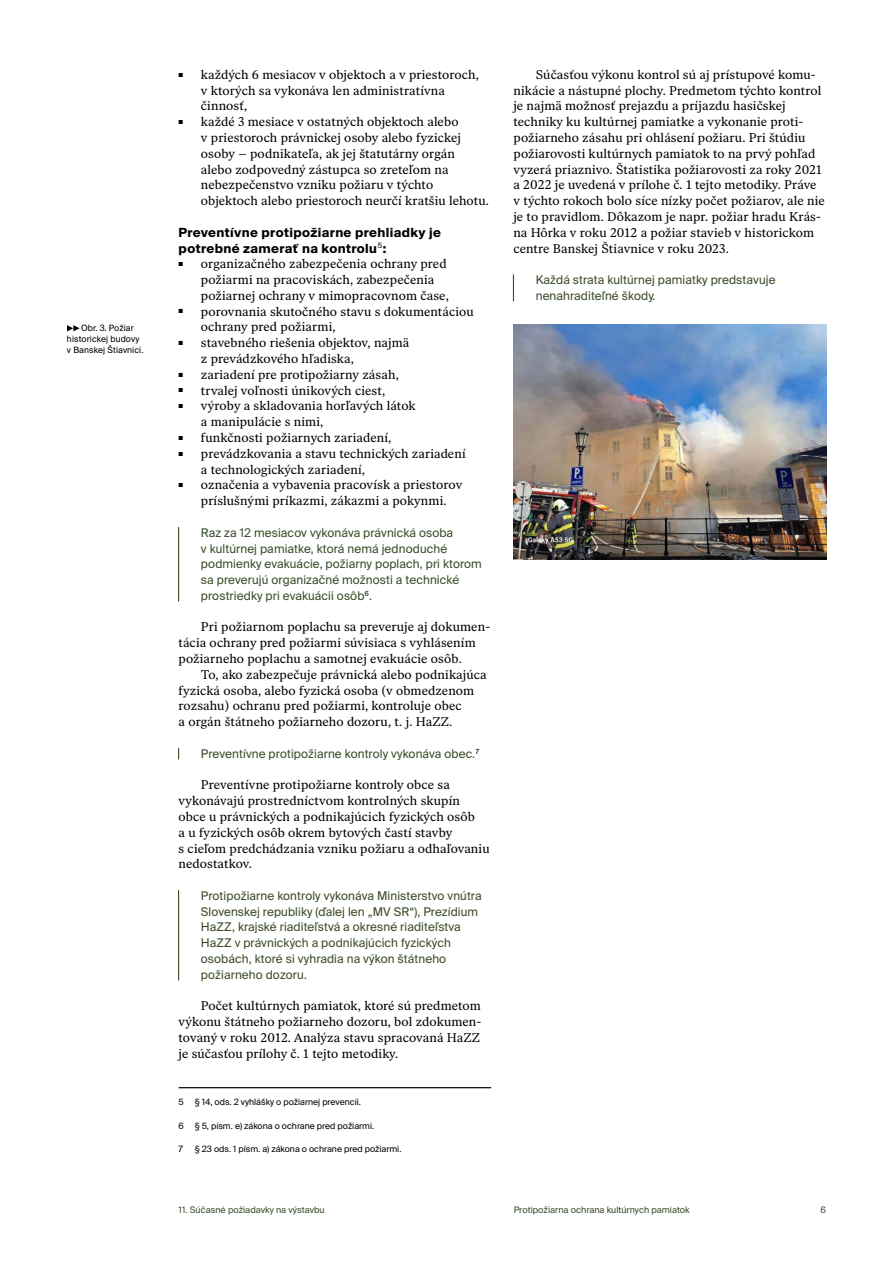
<style>
.page{position:relative;width:893px;height:1263px;background:#fff}
.page>*{position:absolute;margin:0;border:0;box-sizing:border-box;transform-origin:0 0}
.T4{font:12.6px/15.8px "Ivar Text";letter-spacing:.015em;color:#000}
.SH1{font:700 12.6px/15.8px "Suisse Intl";letter-spacing:.03em;color:#000}
.TH1{font:12px/15.8px "Suisse Intl";letter-spacing:.01em;color:#394c27}
.t1{font:9px "Suisse Intl";color:#394c27}
.M1___Footnotes{font:8.7px "Suisse Intl";color:#000}
.M1_-Popisky{font:8.7px/10.5px "Suisse Intl";letter-spacing:.015em;color:#000;text-align:center}
</style>
<div class="page">
<hr style="left:178px;top:527px;width:1px;height:74px;background:#394c27">
<hr style="left:178px;top:890px;width:1px;height:90px;background:#394c27">
<hr style="left:179px;top:1087px;width:312px;height:1px;background:#000">
<svg style="left:513px;top:274px;width:1px;height:27px"></svg>
<img style="left:513px;top:325px;width:313px;height:234px">
<svg style="left:67px;top:325px;width:13px;height:6px"></svg>
<p class="M1_-Popisky" style="left:67px;top:323px;width:78px">Obr. 3. Požiar historickej budovy v Banskej Štiavnici.</p>
<p class="T4" style="left:201px;top:67px;width:279px;text-indent:-22px"><sup>■</sup> každých 6 mesiacov v objektoch a v priestoroch, v ktorých sa vykonáva len administratívna činnosť,</p>
<p class="T4" style="left:201px;top:114px;width:290px;text-indent:-22px"><sup>■</sup> každé 3 mesiace v ostatných objektoch alebo<br>v priestoroch právnickej osoby alebo fyzickej osoby – podnikateľa, ak jej štatutárny orgán alebo zodpovedný zástupca so zreteľom na nebezpečenstvo vzniku požiaru v týchto objektoch alebo priestoroch neurčí kratšiu lehotu.</p>
<p class="SH1" style="left:179px;top:225px;width:264px">Preventívne protipožiarne prehliadky je potrebné zamerať na kontrolu<sup>5</sup>:</p>
<p class="T4" style="left:201px;top:256px;width:249px;text-indent:-22px"><sup>■</sup> organizačného zabezpečenia ochrany pred požiarmi na pracoviskách, zabezpečenia požiarnej ochrany v mimopracovnom čase,</p>
<p class="T4" style="left:201px;top:303px;width:274px;text-indent:-22px"><sup>■</sup> porovnania skutočného stavu s dokumentáciou ochrany pred požiarmi,</p>
<p class="T4" style="left:201px;top:335px;width:210px;text-indent:-22px"><sup>■</sup> stavebného riešenia objektov, najmä z prevádzkového hľadiska,</p>
<p class="T4" style="left:179px;top:367px;width:222px"><sup>■</sup> zariadení pre protipožiarny zásah,</p>
<p class="T4" style="left:179px;top:382px;width:208px"><sup>■</sup> trvalej voľnosti únikových ciest,</p>
<p class="T4" style="left:201px;top:398px;width:216px;text-indent:-22px"><sup>■</sup> výroby a skladovania horľavých látok a manipulácie s nimi,</p>
<p class="T4" style="left:179px;top:430px;width:214px"><sup>■</sup> funkčnosti požiarnych zariadení,</p>
<p class="T4" style="left:201px;top:446px;width:266px;text-indent:-22px"><sup>■</sup> prevádzkovania a stavu technických zariadení a technologických zariadení,</p>
<p class="T4" style="left:179px;top:477px;width:285px;text-align:center"><sup>■</sup> označenia a vybavenia pracovísk a priestorov príslušnými príkazmi, zákazmi a pokynmi.</p>
<p class="TH1" style="left:201px;top:525px;width:282px">Raz za 12 mesiacov vykonáva právnická osoba<br>v kultúrnej pamiatke, ktorá nemá jednoduché podmienky evakuácie, požiarny poplach, pri ktorom sa preverujú organizačné možnosti a technické prostriedky pri evakuácii osôb<sup>6</sup>.</p>
<p class="T4" style="left:179px;top:619px;width:313px;text-indent:22px">Pri požiarnom poplachu sa preveruje aj dokumen&shy;tácia ochrany pred požiarmi súvisiaca s vyhlásením požiarneho poplachu a samotnej evakuácie osôb.</p>
<p class="T4" style="left:179px;top:667px;width:310px;text-indent:22px">To, ako zabezpečuje právnická alebo podnikajúca fyzická osoba, alebo fyzická osoba (v obmedzenom rozsahu) ochranu pred požiarmi, kontroluje obec<br>a orgán štátneho požiarneho dozoru, t. j. HaZZ.</p>
<p class="TH1" style="left:201px;top:746px;width:280px">Preventívne protipožiarne kontroly vykonáva obec.<sup>7</sup></p>
<p class="T4" style="left:179px;top:777px;width:313px;text-indent:22px">Preventívne protipožiarne kontroly obce sa vykonávajú prostredníctvom kontrolných skupín obce u právnických a podnikajúcich fyzických osôb<br>a u fyzických osôb okrem bytových častí stavby<br>s cieľom predchádzania vzniku požiaru a odhaľovaniu nedostatkov.</p>
<p class="TH1" style="left:201px;top:888px;width:282px">Protipožiarne kontroly vykonáva Ministerstvo vnútra Slovenskej republiky (ďalej len „MV SR“), Prezídium HaZZ, krajské riaditeľstvá a okresné riaditeľstva HaZZ v právnických a podnikajúcich fyzických osobách, ktoré si vyhradia na výkon štátneho požiarneho dozoru.</p>
<p class="T4" style="left:179px;top:998px;width:304px;text-indent:22px">Počet kultúrnych pamiatok, ktoré sú predmetom výkonu štátneho požiarneho dozoru, bol zdokumen&shy;tovaný v roku 2012. Analýza stavu spracovaná HaZZ je súčasťou prílohy č. 1 tejto metodiky.</p>
<p class="M1___Footnotes" style="left:179px;top:1097px;width:184px">5 § 14, ods. 2 vyhlášky o požiarnej prevencii.</p>
<p class="M1___Footnotes" style="left:179px;top:1121px;width:197px">6 § 5, písm. e) zákona o ochrane pred požiarmi.</p>
<p class="M1___Footnotes" style="left:179px;top:1144px;width:6px">7</p>
<p class="M1___Footnotes" style="left:195px;top:1144px;width:208px">§ 23 ods. 1 písm. a) zákona o ochrane pred požiarmi.</p>
<p class="T4" style="left:513px;top:67px;width:313px;text-indent:22px">Súčasťou výkonu kontrol sú aj prístupové komu&shy;nikácie a nástupné plochy. Predmetom týchto kontrol je najmä možnosť prejazdu a príjazdu hasičskej techniky ku kultúrnej pamiatke a vykonanie proti&shy;požiarneho zásahu pri ohlásení požiaru. Pri štúdiu požiarovosti kultúrnych pamiatok to na prvý pohľad vyzerá priaznivo. Štatistika požiarovosti za roky 2021 a 2022 je uvedená v prílohe č. 1 tejto metodiky. Práve v týchto rokoch bolo síce nízky počet požiarov, ale nie je to pravidlom. Dôkazom je napr. požiar hradu Krás&shy;na Hôrka v roku 2012 a požiar stavieb v historickom centre Banskej Štiavnice v roku 2023.</p>
<p class="TH1" style="left:536px;top:272px;width:241px">Každá strata kultúrnej pamiatky predstavuje nenahraditeľné škody.</p>
<p class="t1" style="left:179px;top:1205px;width:147px">11. Súčasné požiadavky na výstavbu</p>
<p class="t1" style="left:514px;top:1205px;width:178px">Protipožiarna ochrana kultúrnych pamiatok</p>
<p class="t1" style="left:820px;top:1205px;width:7px">6</p>
</div>
